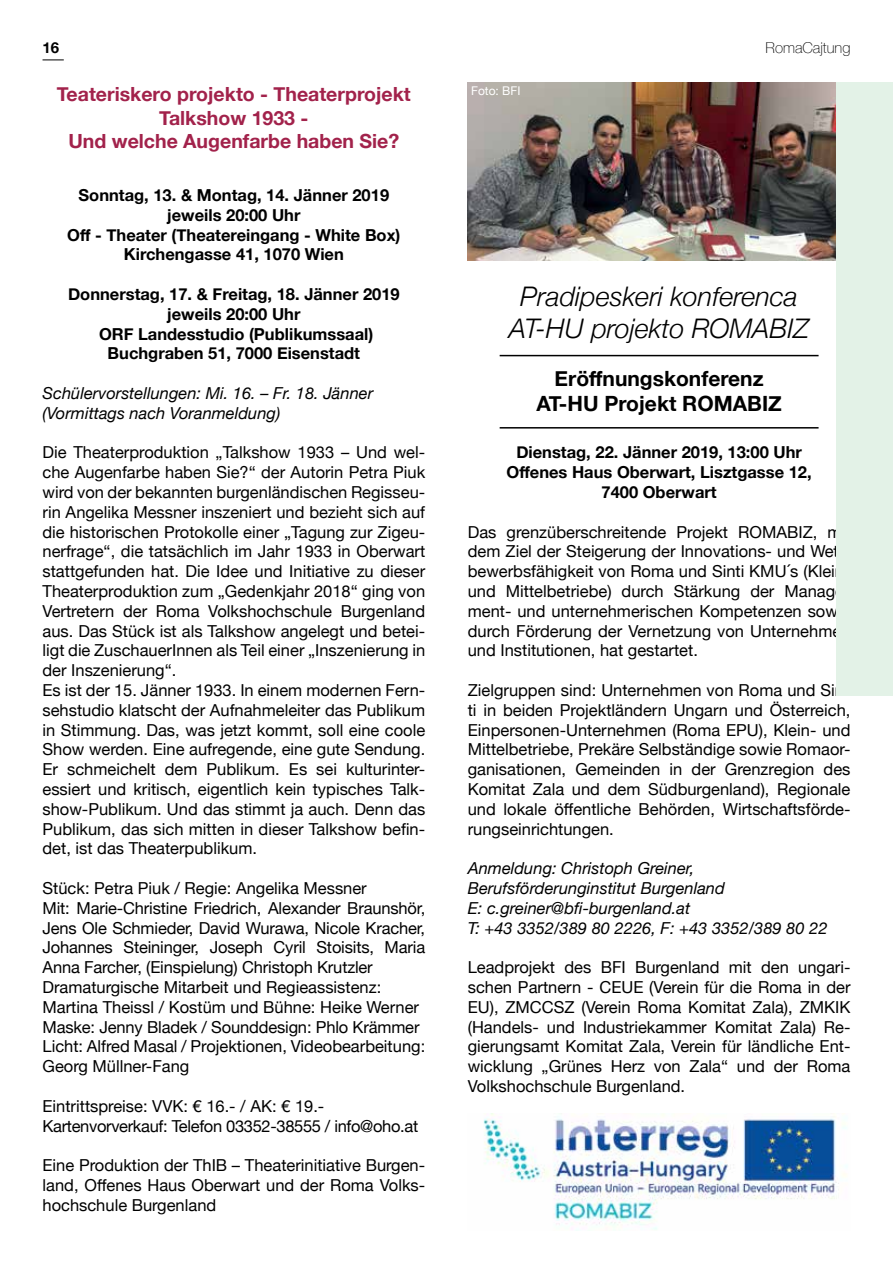
<style>
.page{position:relative;width:893px;height:1263px;background:#fff}
.page>*{position:absolute;margin:0;border:0;box-sizing:border-box;transform-origin:0 0}
.t1{font:italic 300 27px/32.4px "Helvetica Neue";color:#000;text-align:center}
.t2{font:700 21px/25.2px "Helvetica Neue";color:#000;text-align:center}
.t3{font:700 19.5px/23.4px "Helvetica Neue";color:#a2224b;text-align:center}
.t4{font:16.5px/19.8px "Helvetica Neue";color:#000;text-align:justify}
.t5{font:700 16.5px/19.8px "Helvetica Neue";color:#000;text-align:center}
.t6{font:italic 16.5px/19.8px "Helvetica Neue";color:#000}
.t7{font:16.5px/19.8px "Helvetica Neue";letter-spacing:-.02em;color:#000}
.t8{font:100 15px "Helvetica Neue";color:#000}
.t9{font:700 15px "Helvetica Neue";color:#000}
.t10{font:12px "Helvetica Neue";color:#fff}
</style>
<div class="page">
<svg style="left:43px;top:60px;width:21px;height:1px"></svg>
<hr style="left:500px;top:355px;width:319px;height:1px;background:#000">
<hr style="left:500px;top:427px;width:319px;height:2px;background:#000">
<img style="left:468px;top:82px;width:368px;height:178px">
<img style="left:483px;top:1114px;width:364px;height:117px">
<div style="left:836px;top:82px;width:57px;height:614px;background:#e3f2e7"></div>
<p class="t9" style="left:43px;top:36px;width:18px">16</p>
<p class="t8" style="left:766px;top:36px;width:86px">RomaCajtung</p>
<p class="t3" style="left:57px;top:83px;width:355px">Teateriskero projekto - Theaterprojekt<br>Talkshow 1933 -<br>Und welche Augenfarbe haben Sie?</p>
<p class="t5" style="left:67px;top:186px;width:335px">Sonntag, 13. &amp; Montag, 14. Jänner 2019 jeweils 20:00 Uhr<br>Off - Theater (Theatereingang - White Box)<br>Kirchengasse 41, 1070 Wien</p>
<p class="t5" style="left:68px;top:285px;width:333px">Donnerstag, 17. &amp; Freitag, 18. Jänner 2019 jeweils 20:00 Uhr<br>ORF Landesstudio (Publikumssaal)<br>Buchgraben 51, 7000 Eisenstadt</p>
<p class="t6" style="left:43px;top:384px;width:332px">Schülervorstellungen: Mi. 16. – Fr. 18. Jänner (Vormittags nach Voranmeldung)</p>
<p class="t4" style="left:43px;top:444px;width:384px;text-align:left">Die Theaterproduktion „Talkshow 1933 – Und wel&shy;che Augenfarbe haben Sie?“ der Autorin Petra Piuk wird von der bekannten burgenländischen Regisseu&shy;rin Angelika Messner inszeniert und bezieht sich auf die historischen Protokolle einer „Tagung zur Zigeu&shy;nerfrage“, die tatsächlich im Jahr 1933 in Oberwart stattgefunden hat. Die Idee und Initiative zu dieser Theaterproduktion zum „Gedenkjahr 2018“ ging von Vertretern der Roma Volkshochschule Burgenland aus. Das Stück ist als Talkshow angelegt und betei&shy;ligt die ZuschauerInnen als Teil einer „Inszenierung in der Inszenierung“.<br>Es ist der 15. Jänner 1933. In einem modernen Fern&shy;sehstudio klatscht der Aufnahmeleiter das Publikum in Stimmung. Das, was jetzt kommt, soll eine coole Show werden. Eine aufregende, eine gute Sendung.<br>Er schmeichelt dem Publikum. Es sei kulturinter&shy;essiert und kritisch, eigentlich kein typisches Talk&shy;show-Publikum. Und das stimmt ja auch. Denn das Publikum, das sich mitten in dieser Talkshow befin&shy;det, ist das Theaterpublikum.</p>
<p class="t4" style="left:43px;top:879px;width:384px;text-align:left">Stück: Petra Piuk / Regie: Angelika Messner<br>Mit: Marie-Christine Friedrich, Alexander Braunshör, Jens Ole Schmieder, David Wurawa, Nicole Kracher, Johannes Steininger, Joseph Cyril Stoisits, Maria Anna Farcher, (Einspielung) Christoph Krutzler Dramaturgische Mitarbeit und Regieassistenz:<br>Martina Theissl / Kostüm und Bühne: Heike Werner Maske: Jenny Bladek / Sounddesign: Phlo Krämmer Licht: Alfred Masal / Projektionen, Videobearbeitung:<br>Georg Müllner-Fang</p>
<p class="t7" style="left:43px;top:1097px;width:377px">Eintrittspreise: VVK: € 16.- / AK: € 19.-<br>Kartenvorverkauf: Telefon 03352-38555 / info@oho.at</p>
<p class="t4" style="left:43px;top:1156px;width:384px">Eine Produktion der ThIB – Theaterinitiative Burgen&shy;land, Offenes Haus Oberwart und der Roma Volks&shy;hochschule Burgenland</p>
<p class="t10" style="left:471px;top:82px;width:51px">Foto: BFI</p>
<h1 class="t1" style="left:509px;top:278px;width:301px">Pradipeskeri konferenca<br>AT-HU projekto ROMABIZ</h1>
<p class="t2" style="left:536px;top:366px;width:247px">Eröffnungskonferenz<br>AT-HU Projekt ROMABIZ</p>
<p class="t5" style="left:507px;top:443px;width:307px">Dienstag, 22. Jänner 2019, 13:00 Uhr<br>Offenes Haus Oberwart, Lisztgasse 12,<br>7400 Oberwart</p>
<p class="t4" style="left:468px;top:523px;width:384px">Das grenzüberschreitende Projekt ROMABIZ, mit dem Ziel der Steigerung der Innovations- und Wett&shy;bewerbsfähigkeit von Roma und Sinti KMU´s (Klein&shy;und Mittelbetriebe) durch Stärkung der Manage&shy;ment- und unternehmerischen Kompetenzen sowie durch Förderung der Vernetzung von Unternehmen und Institutionen, hat gestartet.</p>
<p class="t4" style="left:468px;top:681px;width:384px">Zielgruppen sind: Unternehmen von Roma und Sin&shy;ti in beiden Projektländern Ungarn und Österreich, Einpersonen-Unternehmen (Roma EPU), Klein- und Mittelbetriebe, Prekäre Selbständige sowie Romaor&shy;ganisationen, Gemeinden in der Grenzregion des Komitat Zala und dem Südburgenland), Regionale und lokale öffentliche Behörden, Wirtschaftsförde&shy;rungseinrichtungen.</p>
<p class="t6" style="left:468px;top:859px;width:361px">Anmeldung: Christoph Greiner, Berufsförderunginstitut Burgenland<br>E: c.greiner@bfi-burgenland.at<br>T: +43 3352/389 80 2226, F: +43 3352/389 80 22</p>
<p class="t4" style="left:468px;top:958px;width:384px">Leadprojekt des BFI Burgenland mit den ungari&shy;schen Partnern - CEUE (Verein für die Roma in der EU), ZMCCSZ (Verein Roma Komitat Zala), ZMKIK (Handels- und Industriekammer Komitat Zala) Re&shy;gierungsamt Komitat Zala, Verein für ländliche Ent&shy;wicklung „Grünes Herz von Zala“ und der Roma Volkshochschule Burgenland.</p>
</div>
